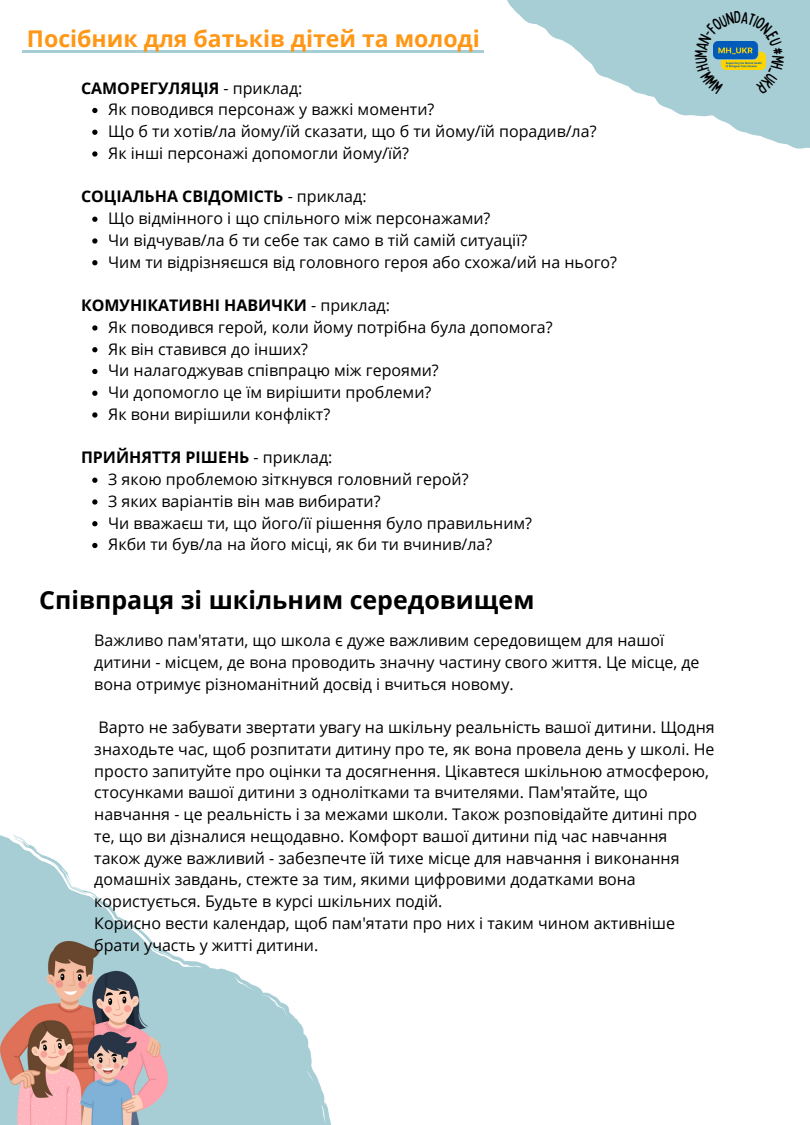
<style>
.page{position:relative;width:810px;height:1125px;background:#fff}
.page>*{position:absolute;margin:0;border:0;box-sizing:border-box;transform-origin:0 0}
.t1{font:700 25px "Open Sans";color:#000}
.t2{font:700 23.1px "Open Sans";color:#ff9716}
.t3{font:16px/21.8px "Open Sans";color:#000}
.t4{font:700 16px "Open Sans";color:#000}
.s1{font-weight:400}
</style>
<div class="page">
<svg style="left:0;top:834px;width:331px;height:291px"></svg>
<svg style="left:66px;top:878px;width:7px;height:7px"></svg>
<svg style="left:507px;top:0;width:303px;height:149px;fill:#a7cdd5"></svg>
<img style="left:0;top:942px;width:168px;height:183px">
<hr style="left:23px;top:50px;width:461px;height:3px;background:#a7cdd5">
<svg style="left:92px;top:108px;width:6px;height:5px"></svg>
<svg style="left:92px;top:130px;width:6px;height:5px"></svg>
<svg style="left:92px;top:151px;width:6px;height:6px"></svg>
<svg style="left:92px;top:217px;width:6px;height:5px"></svg>
<svg style="left:92px;top:238px;width:6px;height:6px"></svg>
<svg style="left:92px;top:260px;width:6px;height:5px"></svg>
<svg style="left:92px;top:325px;width:6px;height:6px"></svg>
<svg style="left:92px;top:347px;width:6px;height:5px"></svg>
<svg style="left:92px;top:369px;width:6px;height:5px"></svg>
<svg style="left:92px;top:391px;width:6px;height:5px"></svg>
<svg style="left:92px;top:412px;width:6px;height:6px"></svg>
<svg style="left:92px;top:478px;width:6px;height:5px"></svg>
<svg style="left:92px;top:499px;width:6px;height:6px"></svg>
<svg style="left:92px;top:521px;width:6px;height:5px"></svg>
<svg style="left:92px;top:543px;width:6px;height:5px"></svg>
<svg style="left:695px;top:11px;width:90px;height:83px;background:#9cc1c2"></svg>
<p class="t2" style="left:27px;top:22px;width:455px">Посібник для батьків дітей та молоді</p>
<p class="t4" style="left:81px;top:77px;width:223px">САМОРЕГУЛЯЦІЯ <span class="s1">- приклад:</span></p>
<p class="t3" style="left:108px;top:98px;width:328px">Як поводився персонаж у важкі моменти?</p>
<p class="t3" style="left:108px;top:120px;width:490px">Що б ти хотів/ла йому/їй сказати, що б ти йому/їй порадив/ла?</p>
<p class="t3" style="left:108px;top:142px;width:302px">Як інші персонажі допомогли йому/їй?</p>
<p class="t4" style="left:81px;top:185px;width:287px">СОЦІАЛЬНА СВІДОМІСТЬ <span class="s1">- приклад:</span></p>
<p class="t3" style="left:108px;top:207px;width:384px">Що відмінного і що спільного між персонажами?</p>
<p class="t3" style="left:108px;top:229px;width:421px">Чи відчував/ла б ти себе так само в тій самій ситуації?</p>
<p class="t3" style="left:108px;top:251px;width:510px">Чим ти відрізняєшся від головного героя або схожа/ий на нього?</p>
<p class="t4" style="left:81px;top:294px;width:311px">КОМУНІКАТИВНІ НАВИЧКИ <span class="s1">- приклад:</span></p>
<p class="t3" style="left:108px;top:316px;width:446px">Як поводився герой, коли йому потрібна була допомога?</p>
<p class="t3" style="left:108px;top:338px;width:201px">Як він ставився до інших?</p>
<p class="t3" style="left:108px;top:359px;width:332px">Чи налагоджував співпрацю між героями?</p>
<p class="t3" style="left:108px;top:381px;width:325px">Чи допомогло це їм вирішити проблеми?</p>
<p class="t3" style="left:108px;top:403px;width:224px">Як вони вирішили конфлікт?</p>
<p class="t4" style="left:81px;top:446px;width:253px">ПРИЙНЯТТЯ РІШЕНЬ <span class="s1">- приклад:</span></p>
<p class="t3" style="left:108px;top:468px;width:362px">З якою проблемою зіткнувся головний герой?</p>
<p class="t3" style="left:108px;top:490px;width:274px">З яких варіантів він мав вибирати?</p>
<p class="t3" style="left:108px;top:512px;width:425px">Чи вважаєш ти, що його/її рішення було правильним?</p>
<p class="t3" style="left:108px;top:533px;width:386px">Якби ти був/ла на його місці, як би ти вчинив/ла?</p>
<p class="t1" style="left:39px;top:582px;width:497px">Співпраця зі шкільним середовищем</p>
<p class="t3" style="left:94px;top:629px;width:607px">Важливо пам'ятати, що школа є дуже важливим середовищем для нашої дитини - місцем, де вона проводить значну частину свого життя. Це місце, де вона отримує різноманітний досвід і вчиться новому.</p>
<p class="t3" style="left:94px;top:716px;width:622px">Варто не забувати звертати увагу на шкільну реальність вашої дитини. Щодня знаходьте час, щоб розпитати дитину про те, як вона провела день у школі. Не просто запитуйте про оцінки та досягнення. Цікавтеся шкільною атмосферою, стосунками вашої дитини з однолітками та вчителями. Пам'ятайте, що навчання - це реальність і за межами школи. Також розповідайте дитині про те, що ви дізналися нещодавно. Комфорт вашої дитини під час навчання також дуже важливий - забезпечте їй тихе місце для навчання і виконання домашніх завдань, стежте за тим, якими цифровими додатками вона користується. Будьте в курсі шкільних подій.</p>
<p class="t3" style="left:94px;top:912px;width:582px">Корисно вести календар, щоб пам'ятати про них і таким чином активніше брати участь у житті дитини.</p>
</div>
